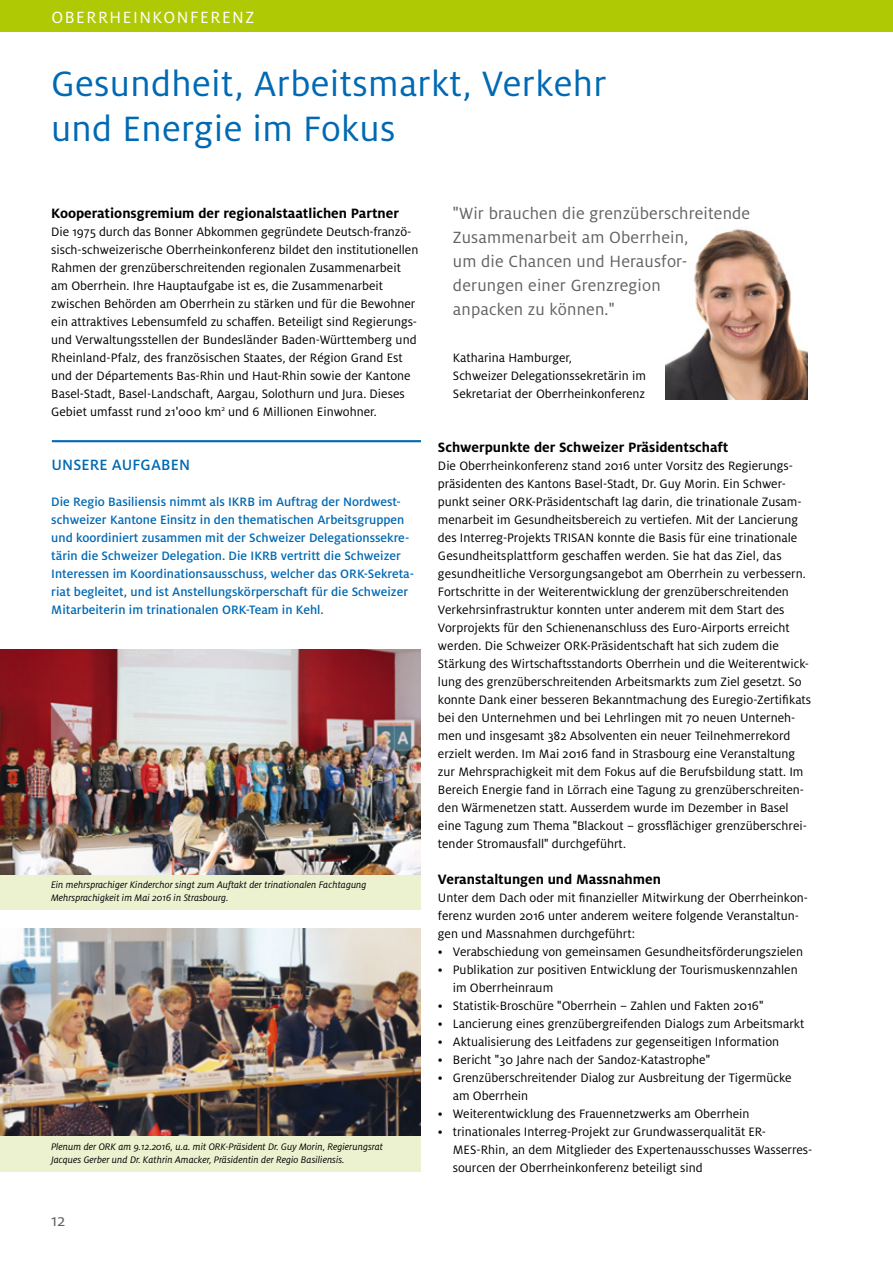
<style>
.page{position:relative;width:893px;height:1263px;background:#fff}
.page>*{position:absolute;margin:0;border:0;box-sizing:border-box;transform-origin:0 0}
.t1{font:39px/45px "Milo Pro";letter-spacing:.01em;color:#0069b4}
.t2{font:18px/24px "Milo Pro";letter-spacing:.01em;color:#636362}
.t3{font:18px "Milo Pro";letter-spacing:.085em;color:#fff}
.t4{font:500 16.5px "Milo Pro";letter-spacing:.01em;color:#0069b4}
.t5{font:700 15px "Milo Pro";color:#000}
.t6{font:13.5px/18px "Milo Pro";color:#000}
.t7{font:500 13.5px/18px "Milo Pro";color:#0069b4}
.t8{font:italic 10.5px/13.5px "Milo Pro";color:#000}
</style>
<div class="page">
<div style="left:0;top:0;width:893px;height:32px;background:#afca05"></div>
<hr style="left:892px;top:506px;width:1px;height:44px;background:#ecf2d0">
<hr style="left:52px;top:440px;width:369px;height:2px;background:#0069b4">
<img style="left:665px;top:228px;width:143px;height:171px">
<div style="left:0;top:1136px;width:421px;height:36px;background:#ecf2d0"></div>
<div style="left:0;top:874px;width:421px;height:36px;background:#ecf2d0"></div>
<img style="left:0;top:928px;width:421px;height:208px">
<img style="left:0;top:650px;width:421px;height:224px">
<h2 class="t3" style="left:51px;top:7px;width:204px">OBERRHEINKONFERENZ</h2>
<h1 class="t1" style="left:51px;top:61px;width:557px">Gesundheit, Arbeitsmarkt, Verkehr und Energie im Fokus</h1>
<p class="t5" style="left:51px;top:204px;width:349px">Kooperationsgremium der regionalstaatlichen Partner</p>
<p class="t6" style="left:51px;top:222px;width:369px">Die 1975 durch das Bonner Abkommen gegründete Deutsch-franzö&shy;sisch-schweizerische Oberrheinkonferenz bildet den institutionellen Rahmen der grenzüberschreitenden regionalen Zusammenarbeit am Oberrhein. Ihre Hauptaufgabe ist es, die Zusammenarbeit zwischen Behörden am Oberrhein zu stärken und für die Bewohner ein attraktives Lebensumfeld zu schaffen. Beteiligt sind Regierungs&shy;und Verwaltungsstellen der Bundesländer Baden-Württemberg und Rheinland-Pfalz, des französischen Staates, der Région Grand Est und der Départements Bas-Rhin und Haut-Rhin sowie der Kantone Basel-Stadt, Basel-Landschaft, Aargau, Solothurn und Jura. Dieses Gebiet umfasst rund 21'000 km<sup>2</sup> und 6 Millionen Einwohner.</p>
<p class="t4" style="left:51px;top:455px;width:140px">UNSERE AUFGABEN</p>
<p class="t7" style="left:51px;top:492px;width:364px">Die Regio Basiliensis nimmt als IKRB im Auftrag der Nordwest&shy;schweizer Kantone Einsitz in den thematischen Arbeitsgruppen und koordiniert zusammen mit der Schweizer Delegationssekre&shy;tärin die Schweizer Delegation. Die IKRB vertritt die Schweizer Interessen im Koordinationsausschuss, welcher das ORK-Sekreta&shy;riat begleitet, und ist Anstellungskörperschaft für die Schweizer Mitarbeiterin im trinationalen ORK-Team in Kehl.</p>
<p class="t8" style="left:51px;top:878px;width:317px">Ein mehrsprachiger Kinderchor singt zum Auftakt der trinationalen Fachtagung<br>Mehrsprachigkeit im Mai 2016 in Strasbourg.</p>
<p class="t8" style="left:51px;top:1140px;width:333px">Plenum der ORK am 9.12.2016, u.a. mit ORK-Präsident Dr. Guy Morin, Regierungsrat<br>Jacques Gerber und Dr. Kathrin Amacker, Präsidentin der Regio Basiliensis.</p>
<h2 class="t2" style="left:51px;top:1208px;width:16px">12</h2>
<h2 class="t2" style="left:453px;top:201px;width:299px">"Wir brauchen die grenzüberschreitende<br>Zusammenarbeit am Oberrhein,<br>um die Chancen und Herausfor&shy;derungen einer Grenzregion<br>anpacken zu können."</h2>
<p class="t6" style="left:453px;top:348px;width:194px">Katharina Hamburger,<br>Schweizer Delegationssekretärin im<br>Sekretariat der Oberrheinkonferenz</p>
<p class="t5" style="left:438px;top:438px;width:292px">Schwerpunkte der Schweizer Präsidentschaft</p>
<p class="t6" style="left:438px;top:456px;width:375px">Die Oberrheinkonferenz stand 2016 unter Vorsitz des Regierungs&shy;präsidenten des Kantons Basel-Stadt, Dr. Guy Morin. Ein Schwer&shy;punkt seiner ORK-Präsidentschaft lag darin, die trinationale Zusam&shy;menarbeit im Gesundheitsbereich zu vertiefen. Mit der Lancierung des Interreg-Projekts TRISAN konnte die Basis für eine trinationale Gesundheitsplattform geschaffen werden. Sie hat das Ziel, das gesundheitliche Versorgungsangebot am Oberrhein zu verbessern.<br>Fortschritte in der Weiterentwicklung der grenzüberschreitenden Verkehrsinfrastruktur konnten unter anderem mit dem Start des Vorprojekts für den Schienenanschluss des Euro-Airports erreicht werden. Die Schweizer ORK-Präsidentschaft hat sich zudem die Stärkung des Wirtschaftsstandorts Oberrhein und die Weiterentwick&shy;lung des grenzüberschreitenden Arbeitsmarkts zum Ziel gesetzt. So konnte Dank einer besseren Bekanntmachung des Euregio-Zertifikats bei den Unternehmen und bei Lehrlingen mit 70 neuen Unterneh&shy;men und insgesamt 382 Absolventen ein neuer Teilnehmerrekord erzielt werden. Im Mai 2016 fand in Strasbourg eine Veranstaltung zur Mehrsprachigkeit mit dem Fokus auf die Berufsbildung statt. Im Bereich Energie fand in Lörrach eine Tagung zu grenzüberschreiten&shy;den Wärmenetzen statt. Ausserdem wurde im Dezember in Basel eine Tagung zum Thema "Blackout – grossflächiger grenzüberschrei&shy;tender Stromausfall" durchgeführt.</p>
<p class="t5" style="left:438px;top:870px;width:224px">Veranstaltungen und Massnahmen</p>
<p class="t6" style="left:438px;top:888px;width:371px">Unter dem Dach oder mit finanzieller Mitwirkung der Oberrheinkon&shy;ferenz wurden 2016 unter anderem weitere folgende Veranstaltun&shy;gen und Massnahmen durchgeführt:</p>
<p class="t6" style="left:438px;top:942px;width:366px">• Verabschiedung von gemeinsamen Gesundheitsförderungszielen</p>
<p class="t6" style="left:453px;top:960px;width:346px;text-indent:-15px">• Publikation zur positiven Entwicklung der Tourismuskennzahlen im Oberrheinraum</p>
<p class="t6" style="left:438px;top:996px;width:327px">• Statistik-Broschüre "Oberrhein – Zahlen und Fakten 2016"</p>
<p class="t6" style="left:438px;top:1014px;width:368px">• Lancierung eines grenzübergreifenden Dialogs zum Arbeitsmarkt</p>
<p class="t6" style="left:438px;top:1032px;width:343px">• Aktualisierung des Leitfadens zur gegenseitigen Information</p>
<p class="t6" style="left:438px;top:1050px;width:274px">• Bericht "30 Jahre nach der Sandoz-Katastrophe"</p>
<p class="t6" style="left:453px;top:1068px;width:340px;text-indent:-15px">• Grenzüberschreitender Dialog zur Ausbreitung der Tigermücke am Oberrhein</p>
<p class="t6" style="left:438px;top:1104px;width:313px">• Weiterentwicklung des Frauennetzwerks am Oberrhein</p>
<p class="t6" style="left:453px;top:1122px;width:361px;text-indent:-15px">• trinationales Interreg-Projekt zur Grundwasserqualität ER-<br>MES-Rhin, an dem Mitglieder des Expertenausschusses Wasserres&shy;sourcen der Oberrheinkonferenz beteiligt sind</p>
</div>
